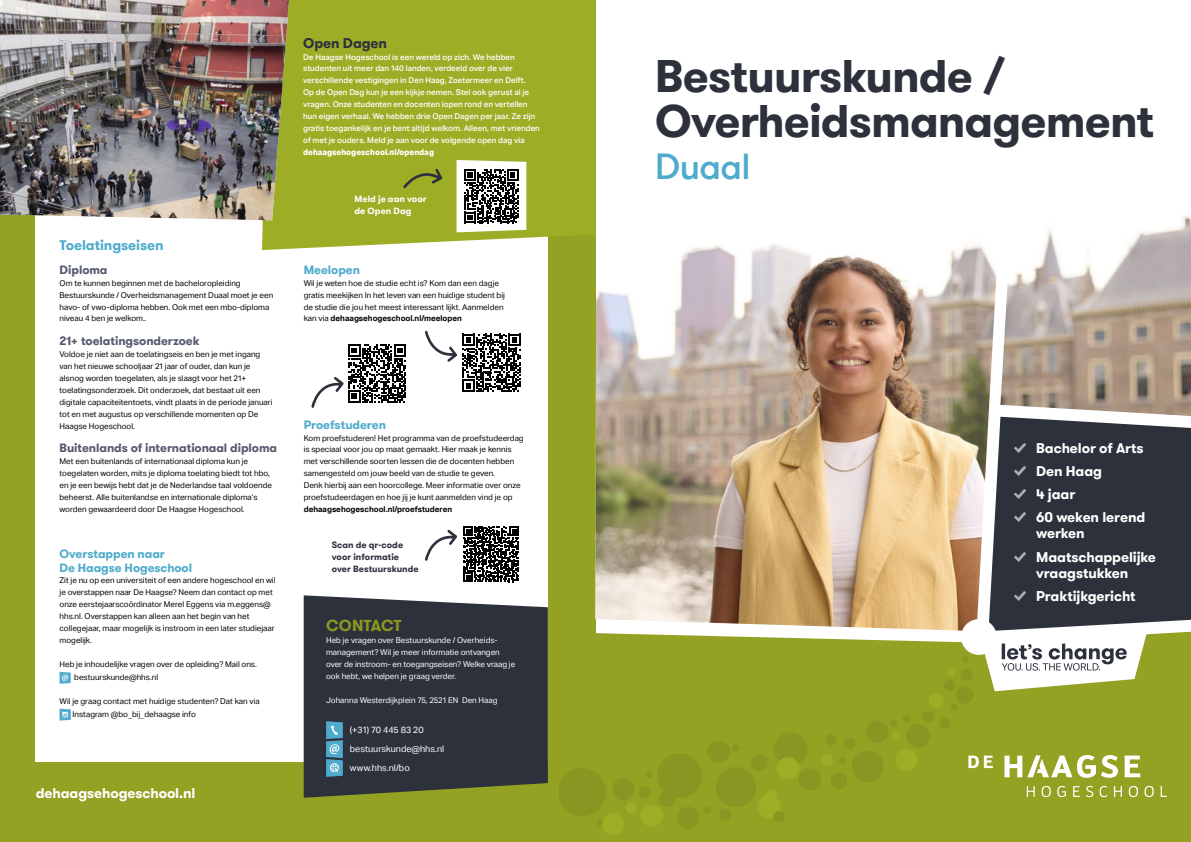
<style>
.page{position:relative;width:1191px;height:842px;background:#fff}
.page>*{position:absolute;margin:0;border:0;box-sizing:border-box;transform-origin:0 0}
.t1{font:700 45.5px/44.9px "GT Walsheim Pro";letter-spacing:-.02em;color:#2d313b}
.t2{font:500 36px "GT Walsheim Pro";letter-spacing:-.02em;color:#4eabcb}
.t3{font:700 16px "GT Walsheim Pro";color:#899722}
.t4{font:700 14px/23.2px "GT Walsheim Pro";letter-spacing:-.01em;color:#fff}
.t5{font:700 14px "GT Walsheim Pro";letter-spacing:-.005em;color:#4eabcb}
.t6{font:700 14px "GT Walsheim Pro";letter-spacing:-.005em;color:#2d313b}
.t7{font:700 12px "GT Walsheim Pro";letter-spacing:-.005em;color:#55596e}
.t8{font:700 12px/13.9px "GT Walsheim Pro";letter-spacing:-.005em;color:#4eabcb}
.t9{font:9px/19px "Aktiv Grotesk";color:#fff}
.t10{font:700 9px/11.9px "GT Walsheim Pro";letter-spacing:.005em;color:#2d313b}
.t11{font:700 9px/11.9px "GT Walsheim Pro";letter-spacing:.005em;color:#fff}
.t12{font:8px/11.9px "Aktiv Grotesk";color:#000}
.t13{font:500 8px/11.9px "Aktiv Grotesk";color:#fff}
.t14{font:8px/11.9px "Aktiv Grotesk";color:#fff}
.t15{font:700 8px "Aktiv Grotesk";color:#000}
.t16{font:800 8px "Aktiv Grotesk";color:#fff}
.s1{font-weight:700}
.s2{font-family:"Modern Pictograms";font-weight:400;font-size:17.5px;color:#afafb6}
</style>
<div class="page">
<div style="left:595px;top:631px;width:596px;height:211px;background:#93a223"></div>
<div style="left:0;top:0;width:595px;height:842px;background:#93a223"></div>
<div style="left:36px;top:42px;width:512px;height:720px;background:#fff"></div>
<img style="left:595px;top:202px;width:596px;height:429px">
<svg style="left:304px;top:595px;width:244px;height:203px;background:#373b40"></svg>
<div style="left:262px;top:0;width:333px;height:250px;background:#9dad25"></div>
<img style="left:0;top:0;width:289px;height:220px">
<div style="left:961px;top:619px;width:35px;height:36px;background:#fff;border-radius:50%"></div>
<svg style="left:559px;top:631px;width:607px;height:205px;background:#9ba938"></svg>
<svg style="left:60px;top:672px;width:11px;height:12px"></svg>
<svg style="left:60px;top:709px;width:11px;height:12px"></svg>
<svg style="left:456px;top:160px;width:70px;height:72px"></svg>
<svg style="left:520px;top:333px;width:1px;height:54px"></svg>
<svg style="left:403px;top:169px;width:39px;height:19px"></svg>
<svg style="left:425px;top:331px;width:95px;height:61px"></svg>
<svg style="left:425px;top:530px;width:32px;height:31px"></svg>
<svg style="left:311px;top:344px;width:95px;height:64px"></svg>
<svg style="left:326px;top:721px;width:17px;height:56px"></svg>
<svg style="left:463px;top:526px;width:56px;height:56px"></svg>
<h3 class="t5" style="left:60px;top:236px;width:105px">Toelatingseisen</h3>
<h3 class="t7" style="left:60px;top:262px;width:49px">Diploma</h3>
<p class="t12" style="left:60px;top:277px;width:215px">Om te kunnen beginnen met de bacheloropleiding Bestuurskunde / Overheidsmanagement Duaal moet je een havo- of vwo-diploma hebben. Ook met een mbo-diploma niveau 4 ben je welkom..</p>
<h3 class="t7" style="left:60px;top:333px;width:141px">21+ toelatingsonderzoek</h3>
<p class="t12" style="left:60px;top:348px;width:214px">Voldoe je niet aan de toelatingseis en ben je met ingang van het nieuwe schooljaar 21 jaar of ouder, dan kun je alsnog worden toegelaten, als je slaagt voor het 21+ toelatingsonderzoek. Dit onderzoek, dat bestaat uit een digitale capaciteitentoets, vindt plaats in de periode januari tot en met augustus op verschillende momenten op De Haagse Hogeschool.</p>
<h3 class="t7" style="left:60px;top:440px;width:219px">Buitenlands of internationaal diploma</h3>
<p class="t12" style="left:60px;top:456px;width:214px">Met een buitenlands of internationaal diploma kun je toegelaten worden, mits je diploma toelating biedt tot hbo, en je een bewijs hebt dat je de Nederlandse taal voldoende beheerst. Alle buitenlandse en internationale diploma’s worden gewaardeerd door De Haagse Hogeschool.</p>
<h3 class="t8" style="left:60px;top:547px;width:134px">Overstappen naar<br>De Haagse Hogeschool</h3>
<p class="t12" style="left:60px;top:575px;width:217px">Zit je nu op een universiteit of een andere hogeschool en wil je overstappen naar De Haagse? Neem dan contact op met onze eerstejaarscoördinator Merel Eggens via m.eggens@ hhs.nl. Overstappen kan alleen aan het begin van het collegejaar, maar mogelijk is instroom in een later studiejaar mogelijk.</p>
<p class="t12" style="left:74px;top:657px;width:184px;line-height:13px;text-indent:-15px">Heb je inhoudelijke vragen over de opleiding? Mail ons. bestuurskunde@hhs.nl</p>
<p class="t12" style="left:73px;top:694px;width:189px;line-height:13px;text-indent:-13px">Wil je graag contact met huidige studenten? Dat kan via<br>Instagram @bo_bij_dehaagse info</p>
<h3 class="t4" style="left:36px;top:781px;width:161px">dehaagsehogeschool.nl</h3>
<h3 class="t6" style="left:303px;top:34px;width:85px">Open Dagen</h3>
<p class="t13" style="left:303px;top:51px;width:238px">De Haagse Hogeschool is een wereld op zich. We hebben studenten uit meer dan 140 landen, verdeeld over de vier verschillende vestigingen in Den Haag, Zoetermeer en Delft.<br>Op de Open Dag kun je een kijkje nemen. Stel ook gerust al je vragen. Onze studenten en docenten lopen rond en vertellen hun eigen verhaal. We hebben drie Open Dagen per jaar. Ze zijn gratis toegankelijk en je bent altijd welkom. Alleen, met vrienden of met je ouders. Meld je aan voor de volgende open dag via</p>
<p class="t16" style="left:303px;top:147px;width:132px">dehaagsehogeschool.nl/opendag</p>
<p class="t11" style="left:354px;top:193px;width:74px">Meld je aan voor de Open Dag</p>
<h3 class="t8" style="left:304px;top:263px;width:58px">Meelopen</h3>
<p class="t12" style="left:304px;top:277px;width:203px">Wil je weten hoe de studie echt is? Kom dan een dagje gratis meekijken In het leven van een huidige student bij de studie die jou het meest interessant lijkt. Aanmelden kan via <span class="s1">dehaagsehogeschool.nl/meelopen</span></p>
<h3 class="t8" style="left:304px;top:418px;width:84px">Proefstuderen</h3>
<p class="t12" style="left:304px;top:432px;width:221px">Kom proefstuderen! Het programma van de proefstudeerdag is speciaal voor jou op maat gemaakt. Hier maak je kennis met verschillende soorten lessen die de docenten hebben samengesteld om jouw beeld van de studie te geven.<br>Denk hierbij aan een hoorcollege. Meer informatie over onze proefstudeerdagen en hoe jij je kunt aanmelden vind je op</p>
<p class="t15" style="left:304px;top:504px;width:150px">dehaagsehogeschool.nl/proefstuderen</p>
<p class="t10" style="left:332px;top:539px;width:88px">Scan de qr-code voor informatie over Bestuurskunde</p>
<h3 class="t3" style="left:326px;top:615px;width:77px">CONTACT</h3>
<p class="t14" style="left:326px;top:634px;width:191px">Heb je vragen over Bestuurskunde / Overheids&shy;management? Wil je meer informatie ontvangen over de instroom- en toegangseisen? Welke vraag je ook hebt, we helpen je graag verder.</p>
<p class="t14" style="left:326px;top:694px;width:173px">Johanna Westerdijkplein 75, 2521 EN Den Haag</p>
<p class="t9" style="left:350px;top:721px;width:96px">(+31) 70 445 83 20 bestuurskunde@hhs.nl www.hhs.nl/bo</p>
<h1 class="t1" style="left:655px;top:54px;width:500px">Bestuurskunde /<br>Overheidsmanagement</h1>
<h2 class="t2" style="left:655px;top:144px;width:97px">Duaal</h2>
<h3 class="t4" style="left:1012px;top:436px;width:134px"><span class="s2">%</span> Bachelor of Arts <span class="s2">%</span> Den Haag<br><span class="s2">%</span> 4 jaar<br><span class="s2">%</span> 60 weken lerend</h3>
<h3 class="t4" style="left:1012px;top:522px;width:145px;text-indent:24px">werken<br><span class="s2">%</span> Maatschappelijke</h3>
<h3 class="t4" style="left:1012px;top:561px;width:125px;text-indent:24px">vraagstukken <span class="s2">%</span> Praktijkgericht</h3>
</div>
